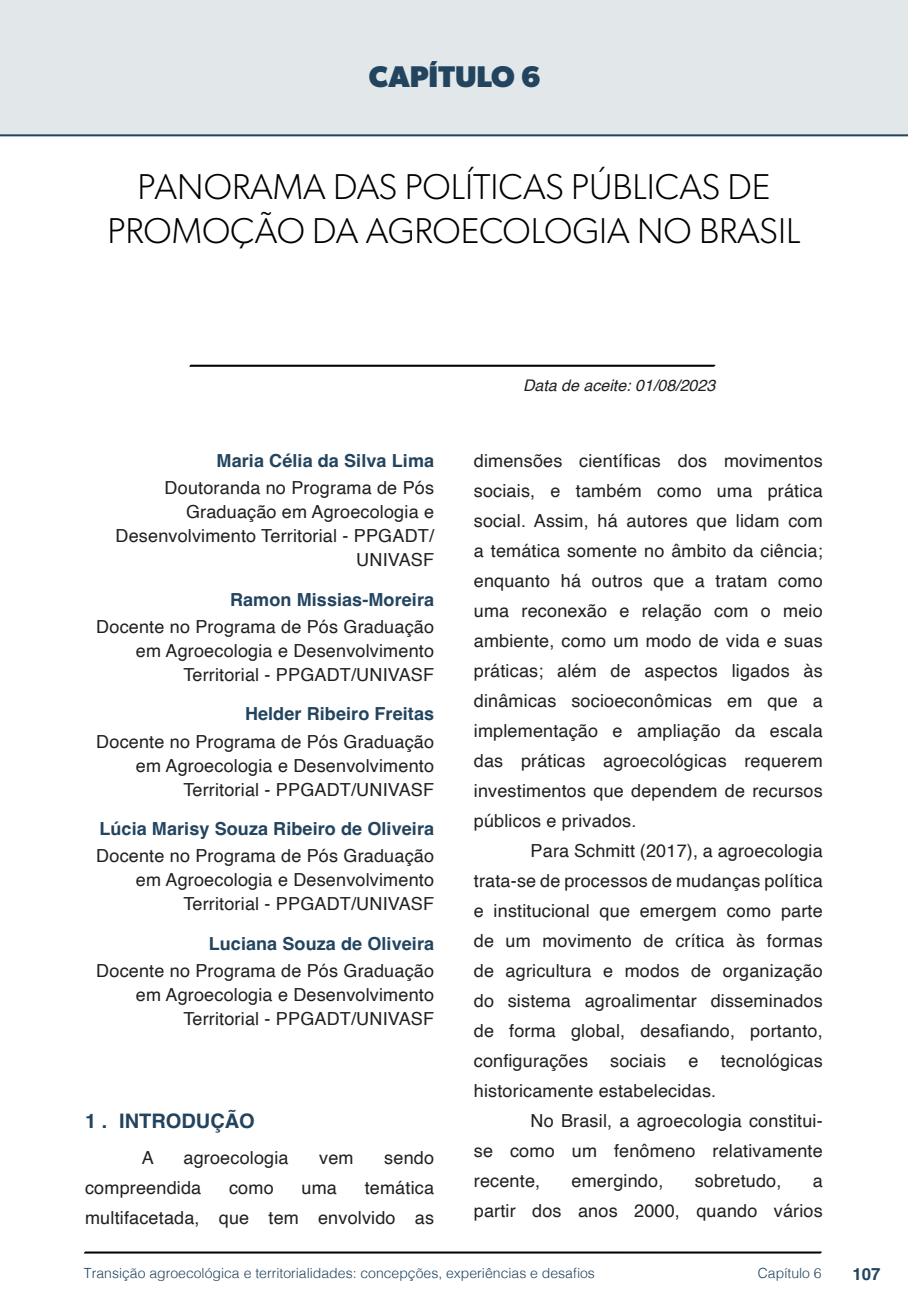
<style>
.page{position:relative;width:908px;height:1304px;background:#fff}
.page>*{position:absolute;margin:0;border:0;box-sizing:border-box;transform-origin:0 0}
.t1{font:300 36px/44px "Gibson";color:#000;text-align:center}
.t2{font:700 30px "Gibson";color:#23445f}
.t3{font:700 20px "Helvetica";color:#23445f}
.t4{font:18px/30px "Helvetica";letter-spacing:.01em;color:#231f20;text-align:right}
.t5{font:700 18px "Helvetica";letter-spacing:.005em;color:#23445f}
.t6{font:700 16.8px "Helvetica";color:#23445f}
.t7{font:italic 16px "Helvetica";color:#231f20}
.t8{font:300 14px "Helvetica";color:#23445f}
</style>
<div class="page">
<svg style="left:84px;top:1251px;width:737px;height:3px"></svg>
<div style="left:0;top:0;width:907px;height:136px;background:#e2e7e9"></div>
<svg style="left:189px;top:364px;width:526px;height:3px"></svg>
<div style="left:44px;top:72px;width:68px;height:61px;background:#e2e7e9"></div>
<h2 class="t2" style="left:369px;top:58px;width:173px">CAPÍTULO 6</h2>
<h1 class="t1" style="left:107px;top:164px;width:694px">PANORAMA DAS POLÍTICAS PÚBLICAS DE<br>PROMOÇÃO DA AGROECOLOGIA NO BRASIL</h1>
<p class="t5" style="left:216px;top:450px;width:219px">Maria Célia da Silva Lima</p>
<p class="t4" style="left:115px;top:477px;width:320px;line-height:24px">Doutoranda no Programa de Pós<br>Graduação em Agroecologia e<br>Desenvolvimento Territorial - PPGADT/<br>UNIVASF</p>
<p class="t5" style="left:230px;top:588px;width:205px">Ramon Missias-Moreira</p>
<p class="t4" style="left:96px;top:615px;width:339px;line-height:24px">Docente no Programa de Pós Graduação em Agroecologia e Desenvolvimento<br>Territorial - PPGADT/UNIVASF</p>
<p class="t5" style="left:245px;top:703px;width:190px">Helder Ribeiro Freitas</p>
<p class="t4" style="left:96px;top:730px;width:339px;line-height:24px">Docente no Programa de Pós Graduação em Agroecologia e Desenvolvimento<br>Territorial - PPGADT/UNIVASF</p>
<p class="t5" style="left:99px;top:818px;width:336px">Lúcia Marisy Souza Ribeiro de Oliveira</p>
<p class="t4" style="left:96px;top:845px;width:339px;line-height:24px">Docente no Programa de Pós Graduação em Agroecologia e Desenvolvimento<br>Territorial - PPGADT/UNIVASF</p>
<p class="t5" style="left:208px;top:932px;width:227px">Luciana Souza de Oliveira</p>
<p class="t4" style="left:96px;top:959px;width:339px;line-height:24px">Docente no Programa de Pós Graduação em Agroecologia e Desenvolvimento<br>Territorial - PPGADT/UNIVASF</p>
<p class="t3" style="left:85px;top:1109px;width:171px">1 . INTRODUÇÃO</p>
<p class="t4" style="left:142px;top:1143px;width:14px">A</p>
<p class="t4" style="left:183px;top:1143px;width:107px">agroecologia</p>
<p class="t4" style="left:319px;top:1143px;width:36px">vem</p>
<p class="t4" style="left:384px;top:1143px;width:51px">sendo</p>
<p class="t4" style="left:85px;top:1173px;width:118px">compreendida</p>
<p class="t4" style="left:229px;top:1173px;width:46px">como</p>
<p class="t4" style="left:301px;top:1173px;width:37px">uma</p>
<p class="t4" style="left:85px;top:1173px;width:350px">temática<br>multifacetada, que tem envolvido as</p>
<p class="t7" style="left:523px;top:373px;width:194px">Data de aceite: 01/08/2023</p>
<p class="t4" style="left:473px;top:446px;width:350px;text-align:justify">dimensões científicas dos movimentos sociais, e também como uma prática social. Assim, há autores que lidam com a temática somente no âmbito da ciência; enquanto há outros que a tratam como uma reconexão e relação com o meio ambiente, como um modo de vida e suas práticas; além de aspectos ligados às dinâmicas socioeconômicas em que a implementação e ampliação da escala das práticas agroecológicas requerem investimentos que dependem de recursos públicos e privados.</p>
<p class="t4" style="left:473px;top:836px;width:350px;text-align:justify;text-indent:57px">Para Schmitt (2017), a agroecologia trata-se de processos de mudanças política e institucional que emergem como parte de um movimento de crítica às formas de agricultura e modos de organização do sistema agroalimentar disseminados de forma global, desafiando, portanto, configurações sociais e tecnológicas historicamente estabelecidas.</p>
<p class="t4" style="left:473px;top:1106px;width:350px;text-align:justify;text-indent:57px">No Brasil, a agroecologia constitui&shy;se como um fenômeno relativamente recente,</p>
<p class="t4" style="left:571px;top:1166px;width:93px">emergindo,</p>
<p class="t4" style="left:694px;top:1166px;width:88px">sobretudo,</p>
<p class="t4" style="left:473px;top:1166px;width:350px">a<br>partir dos anos 2000, quando vários</p>
<p class="t8" style="left:84px;top:1261px;width:512px">Transição agroecológica e territorialidades: concepções, experiências e desafios</p>
<p class="t8" style="left:757px;top:1261px;width:65px">Capítulo 6</p>
<p class="t6" style="left:851px;top:1264px;width:30px">107</p>
</div>
